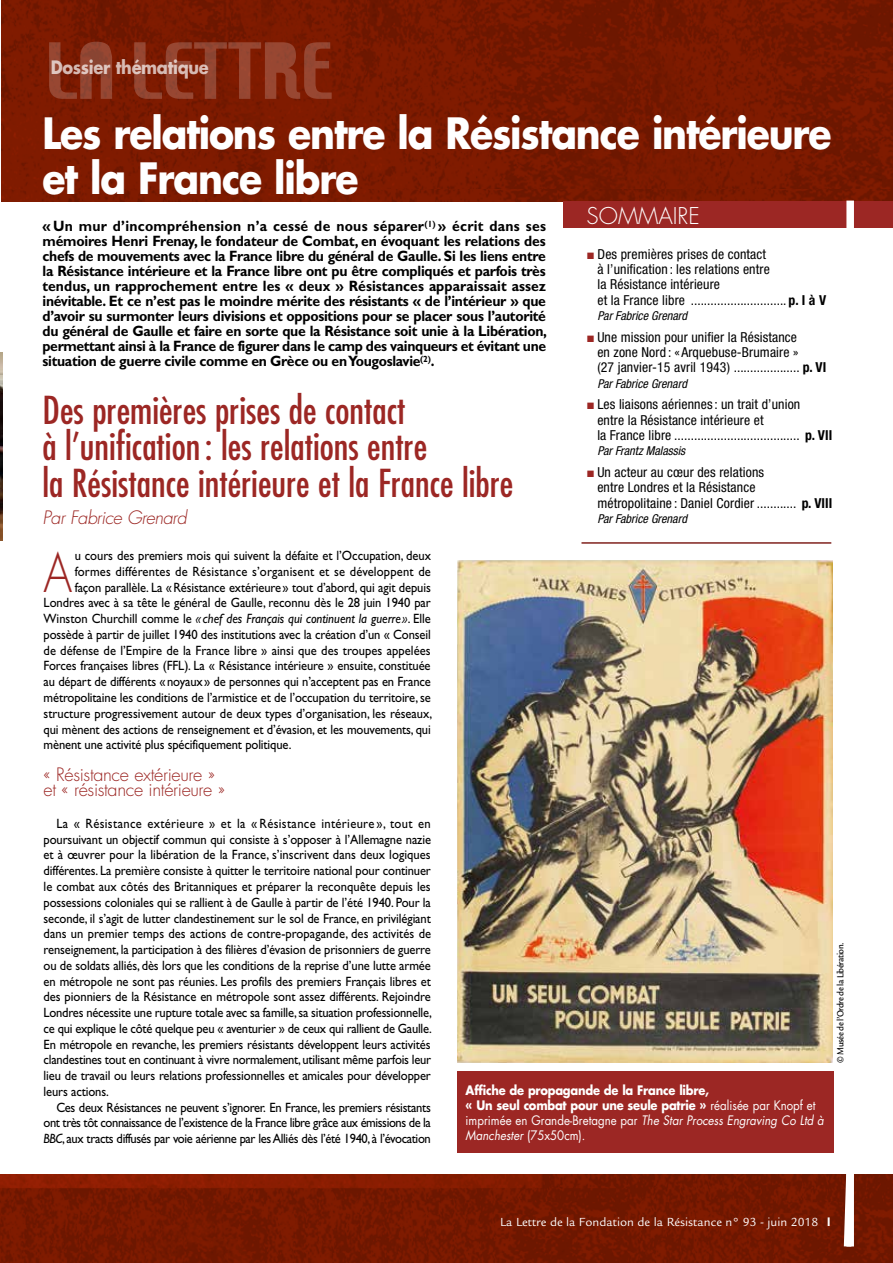
<style>
.page{position:relative;width:893px;height:1263px;background:#fff}
.page>*{position:absolute;margin:0;border:0;box-sizing:border-box;transform-origin:0 0}
.t1{font:300 52.35px "Futura Std";color:#9c2724;scale:.86 1}
.t2{font:700 42px/45px "Futura Std";letter-spacing:-.03em;color:#fff;scale:.9 1}
.t3{font:condensed 37.5px/36.8px "Futura Std";color:#9c2724}
.t4{font:300 22.5px "Futura Std";color:#fff}
.t5{font:300 18px/15.8px "Futura Std";letter-spacing:-.02em;color:#9c2724}
.t6{font:700 18px "Futura Std";letter-spacing:-.02em;color:#fff;scale:.9 1}
.t7{font:italic 300 18px "Futura Std";letter-spacing:-.03em;color:#9c2724}
.t8{font:700 15px/15px "Gill Sans Std";letter-spacing:-.02em;color:#000;text-align:justify;scale:.93 1}
.t9{font:condensed 13.8px/15.3px "Helvetica Neue LT Std";letter-spacing:.01em;color:#000}
.t10{font:13.5px/15.8px "Gill Sans Std";letter-spacing:-.01em;color:#000;text-align:justify;scale:.93 1}
.t11{font:italic 13.5px "Gill Sans Std";color:#000;scale:.93 1}
.t12{font:13.5px "Gill Sans Std";letter-spacing:.015em;color:#000;scale:.93 1}
.t13{font:700 12.75px/15px "Futura Std";letter-spacing:-.02em;color:#fff;scale:.9 1}
.t14{font:12.75px "Legacy Sans";color:#fff}
.t15{font:italic condensed 12.3px "Helvetica Neue LT Std";color:#000}
.t16{font:500 9.75px "Legacy Sans";letter-spacing:-.05em;color:#000;scale:.9 1}
.s1{color:#9c2724}
.s2{font-weight:700}
.s3{font-style:normal}
.s4{font-style:italic}
.s5{font-weight:400}
.s6{font-weight:400;font-style:italic}
.s7{font-weight:700;font-size:13.5px}
</style>
<div class="page">
<img style="left:1px;top:189px;width:892px;height:12px">
<div style="left:564px;top:201px;width:329px;height:26px;background:#9c2724"></div>
<img style="left:0;top:1174px;width:893px;height:89px">
<img style="left:1px;top:0;width:892px;height:189px">
<svg style="left:134px;top:42px;width:198px;height:57px;background:#882f18"></svg>
<svg style="left:49px;top:42px;width:63px;height:57px;background:#88341e"></svg>
<svg style="left:840px;top:1174px;width:18px;height:80px"></svg>
<div style="left:846px;top:1149px;width:8px;height:97px;background:#fff"></div>
<div style="left:846px;top:201px;width:8px;height:97px;background:#fff"></div>
<hr style="left:581px;top:542px;width:250px;height:2px;background:#80221e">
<img style="left:0;top:353px;width:2px;height:188px">
<div style="left:457px;top:1071px;width:376px;height:82px;background:#9c2724"></div>
<img style="left:457px;top:560px;width:375px;height:502px">
<h3 class="t6" style="left:51px;top:55px;width:177px">Dossier thématique</h3>
<h2 class="t2" style="left:43px;top:110px;width:878px">Les relations entre la Résistance intérieure et la France libre</h2>
<p class="t8" style="left:43px;top:219px;width:544px">« Un mur d’incompréhension n’a cessé de nous séparer<sup>(1)</sup> » écrit dans ses mémoires Henri Frenay, le fondateur de Combat, en évoquant les relations des chefs de mouvements avec la France libre du général de Gaulle. Si les liens entre la Résistance intérieure et la France libre ont pu être compliqués et parfois très tendus, un rapprochement entre les « deux » Résistances apparaissait assez inévitable. Et ce n’est pas le moindre mérite des résistants « de l’intérieur » que d’avoir su surmonter leurs divisions et oppositions pour se placer sous l’autorité du général de Gaulle et faire en sorte que la Résistance soit unie à la Libération, permettant ainsi à la France de figurer dans le camp des vainqueurs et évitant une situation de guerre civile comme en Grèce ou en Yougoslavie<sup>(2)</sup>.</p>
<h3 class="t3" style="left:43px;top:391px;width:472px">Des premières prises de contact<br>à l’unification: les relations entre<br>la Résistance intérieure et la France libre</h3>
<h3 class="t7" style="left:43px;top:506px;width:146px">Par Fabrice Grenard</h3>
<h3 class="t4" style="left:587px;top:202px;width:115px">SOMMAIRE</h3>
<p class="t9" style="left:598px;top:246px;width:230px;text-indent:-11px"><span class="s1">■</span> Des premières prises de contact<br>à l’unification : les relations entre<br>la Résistance intérieure<br>et la France libre ............................. <span class="s2">p. I à V</span></p>
<p class="t15" style="left:598px;top:308px;width:91px">Par Fabrice Grenard</p>
<p class="t9" style="left:597px;top:329px;width:230px;text-indent:-10px"><span class="s1">■</span> Une mission pour unifier la Résistance<br>en zone Nord : «Arquebuse-Brumaire »<br>(27 janvier-15 avril 1943) .................... <span class="s2">p. VI</span></p>
<p class="t15" style="left:597px;top:376px;width:91px">Par Fabrice Grenard</p>
<p class="t9" style="left:597px;top:397px;width:236px;text-indent:-10px"><span class="s1">■</span> Les liaisons aériennes : un trait d’union<br>entre la Résistance intérieure et<br>la France libre ...................................... <span class="s2">p. VII</span></p>
<p class="t15" style="left:597px;top:444px;width:89px">Par Frantz Malassis</p>
<p class="t9" style="left:597px;top:465px;width:236px;text-indent:-10px"><span class="s1">■</span> Un acteur au cœur des relations<br>entre Londres et la Résistance métropolitaine : Daniel Cordier ............ <span class="s2">p. VIII</span></p>
<p class="t15" style="left:597px;top:512px;width:91px">Par Fabrice Grenard</p>
<h1 class="t1" style="left:44px;top:541px;width:35px">A</h1>
<p class="t10" style="left:75px;top:548px;width:385px">u cours des premiers mois qui suivent la défaite et l’Occupation, deux</p>
<p class="t12" style="left:75px;top:564px;width:385px">formes différentes de Résistance s’organisent et se développent de</p>
<p class="t10" style="left:75px;top:579px;width:384px">façon parallèle. La «Résistance extérieure» tout d’abord, qui agit depuis</p>
<p class="t10" style="left:44px;top:595px;width:418px">Londres avec à sa tête le général de Gaulle, reconnu dès le 28 juin 1940 par</p>
<p class="t11" style="left:44px;top:611px;width:418px"><span class="s3">Winston Churchill comme le</span> « chef des Français qui continuent la guerre »<span class="s3">. Elle</span></p>
<p class="t10" style="left:44px;top:627px;width:418px">possède à partir de juillet 1940 des institutions avec la création d’un « Conseil</p>
<p class="t10" style="left:44px;top:642px;width:418px">de défense de l’Empire de la France libre » ainsi que des troupes appelées</p>
<p class="t10" style="left:44px;top:658px;width:418px">Forces françaises libres (FFL). La « Résistance intérieure » ensuite, constituée</p>
<p class="t10" style="left:44px;top:674px;width:418px">au départ de différents «noyaux» de personnes qui n’acceptent pas en France</p>
<p class="t10" style="left:44px;top:690px;width:418px">métropolitaine les conditions de l’armistice et de l’occupation du territoire, se</p>
<p class="t10" style="left:44px;top:705px;width:419px">structure progressivement autour de deux types d’organisation, les réseaux,</p>
<p class="t10" style="left:44px;top:721px;width:418px">qui mènent des actions de renseignement et d’évasion, et les mouvements, qui</p>
<p class="t10" style="left:44px;top:737px;width:268px">mènent une activité plus spécifiquement politique.</p>
<h3 class="t5" style="left:44px;top:767px;width:183px">« Résistance extérieure » et « résistance intérieure »</h3>
<p class="t10" style="left:44px;top:816px;width:419px;text-indent:13px">La « Résistance extérieure » et la « Résistance intérieure », tout en poursuivant un objectif commun qui consiste à s’opposer à l’Allemagne nazie et à œuvrer pour la libération de la France, s’inscrivent dans deux logiques différentes. La première consiste à quitter le territoire national pour continuer le combat aux côtés des Britanniques et préparer la reconquête depuis les possessions coloniales qui se rallient à de Gaulle à partir de l’été 1940. Pour la seconde, il s’agit de lutter clandestinement sur le sol de France, en privilégiant dans un premier temps des actions de contre-propagande, des activités de renseignement, la participation à des filières d’évasion de prisonniers de guerre ou de soldats alliés, dès lors que les conditions de la reprise d’une lutte armée en métropole ne sont pas réunies. Les profils des premiers Français libres et des pionniers de la Résistance en métropole sont assez différents. Rejoindre Londres nécessite une rupture totale avec sa famille, sa situation professionnelle, ce qui explique le côté quelque peu « aventurier » de ceux qui rallient de Gaulle.<br>En métropole en revanche, les premiers résistants développent leurs activités clandestines tout en continuant à vivre normalement, utilisant même parfois leur lieu de travail ou leurs relations professionnelles et amicales pour développer leurs actions.</p>
<p class="t10" style="left:44px;top:1099px;width:418px;text-indent:13px">Ces deux Résistances ne peuvent s’ignorer. En France, les premiers résistants ont très tôt connaissance de l’existence de la France libre grâce aux émissions de la <span class="s4">BBC</span>, aux tracts diffusés par voie aérienne par les Alliés dès l’été 1940, à l’évocation</p>
<p class="t13" style="left:466px;top:1082px;width:400px">Affiche de propagande de la France libre,<br>« Un seul combat pour une seule patrie » <span class="s5">réalisée par Knopf et imprimée en Grande-Bretagne par</span> <span class="s6">The Star Process Engraving Co Ltd à Manchester</span> <span class="s5">(75x50cm).</span></p>
<p class="t16" style="left:835px;top:1063px;width:135px;rotate:-90deg">© Musée de l’Ordre de la Libération.</p>
<p class="t14" style="left:500px;top:1214px;width:332px">La Lettre de la Fondation de la Résistance n° 93 - juin 2018 <span class="s7">I</span></p>
</div>
